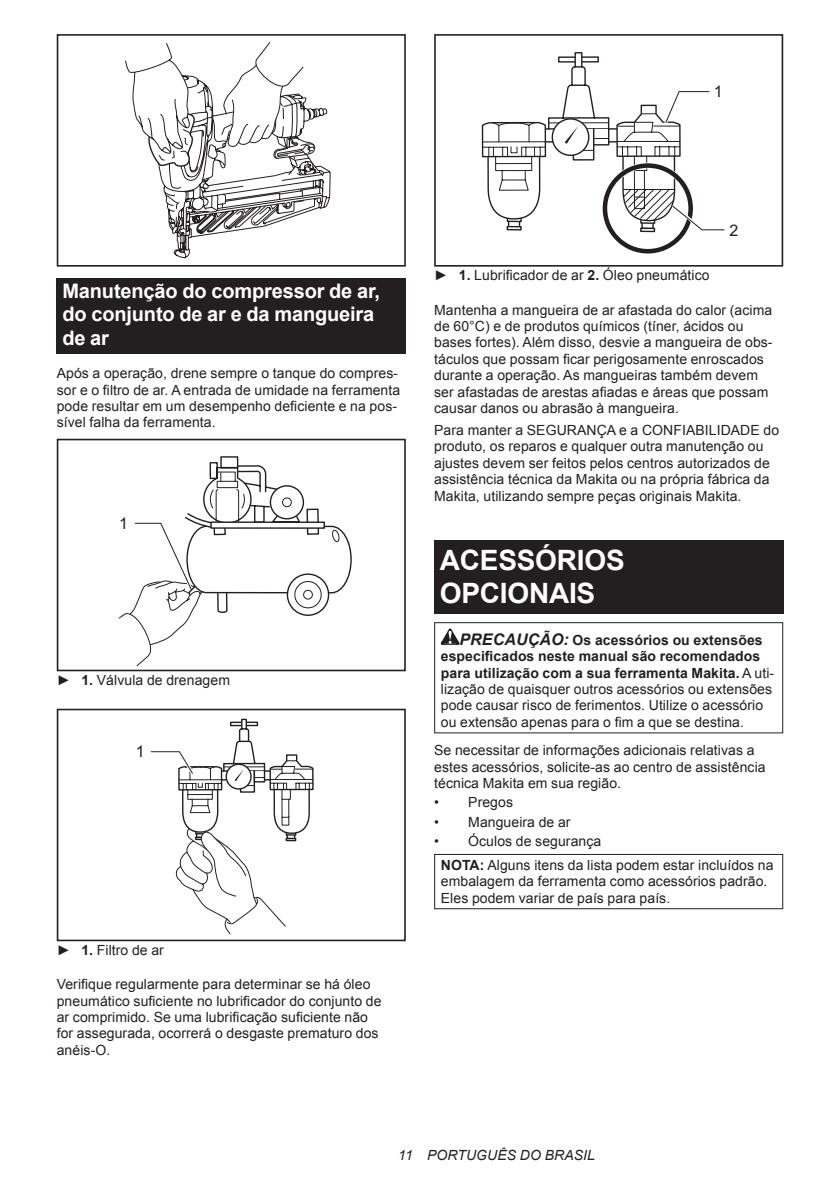
<style>
.page{position:relative;width:840px;height:1191px;background:#fff}
.page>*{position:absolute;margin:0;border:0;box-sizing:border-box;transform-origin:0 0}
.t1{font:700 28px/32.8px "Arial";letter-spacing:-.01em;color:#fff}
.t2{font:700 20px/23.4px "Arial";letter-spacing:-.01em;color:#fff}
.t3{font:16px "Arial";color:#231f20}
.t4{font:14px/16.4px "Arial";letter-spacing:.005em;color:#231f20}
.t5{font:italic 14px "Arial";letter-spacing:.005em;color:#231f20}
.s1{font-weight:700}
.s2{font-weight:700;font-style:italic;font-size:16px}
</style>
<div class="page">
<div style="left:57px;top:34px;width:348px;height:233px;border:2px solid #231f20"></div>
<svg style="left:125px;top:34px;width:205px;height:233px"></svg>
<div style="left:57px;top:278px;width:348px;height:75px;background:#231f20"></div>
<svg style="left:118px;top:456px;width:234px;height:210px"></svg>
<div style="left:57px;top:439px;width:348px;height:232px;border:2px solid #231f20"></div>
<svg style="left:150px;top:718px;width:164px;height:216px"></svg>
<div style="left:57px;top:708px;width:348px;height:233px;border:2px solid #231f20"></div>
<div style="left:434px;top:34px;width:348px;height:233px;border:2px solid #231f20"></div>
<svg style="left:481px;top:52px;width:244px;height:202px"></svg>
<div style="left:434px;top:540px;width:348px;height:74px;background:#231f20"></div>
<svg style="left:440px;top:628px;width:19px;height:17px"></svg>
<div style="left:434px;top:622px;width:348px;height:111px;border:1px solid #231f20"></div>
<div style="left:434px;top:854px;width:348px;height:55px;border:1px solid #231f20"></div>
<p class="t3" style="left:713px;top:81px;width:10px">1</p>
<h2 class="t2" style="left:62px;top:280px;width:319px">Manutenção do compressor de ar, do conjunto de ar e da mangueira de ar</h2>
<p class="t4" style="left:57px;top:365px;width:345px">Após a operação, drene sempre o tanque do compres&shy;sor e o filtro de ar. A entrada de umidade na ferramenta pode resultar em um desempenho deficiente e na pos&shy;sível falha da ferramenta.</p>
<p class="t3" style="left:119px;top:513px;width:10px">1</p>
<p class="t4" style="left:57px;top:672px;width:175px">► <span class="s1">1.</span> Válvula de drenagem</p>
<p class="t3" style="left:136px;top:741px;width:10px">1</p>
<p class="t4" style="left:57px;top:941px;width:109px">► <span class="s1">1.</span> Filtro de ar</p>
<p class="t4" style="left:57px;top:976px;width:326px">Verifique regularmente para determinar se há óleo pneumático suficiente no lubrificador do conjunto de ar comprimido. Se uma lubrificação suficiente não for assegurada, ocorrerá o desgaste prematuro dos anéis-O.</p>
<p class="t3" style="left:729px;top:220px;width:10px">2</p>
<p class="t4" style="left:434px;top:267px;width:277px">► <span class="s1">1.</span> Lubrificador de ar <span class="s1">2.</span> Óleo pneumático</p>
<p class="t4" style="left:434px;top:302px;width:339px">Mantenha a mangueira de ar afastada do calor (acima de 60°C) e de produtos químicos (tíner, ácidos ou bases fortes). Além disso, desvie a mangueira de obs&shy;táculos que possam ficar perigosamente enroscados durante a operação. As mangueiras também devem ser afastadas de arestas afiadas e áreas que possam causar danos ou abrasão à mangueira.</p>
<p class="t4" style="left:434px;top:422px;width:346px">Para manter a SEGURANÇA e a CONFIABILIDADE do produto, os reparos e qualquer outra manutenção ou ajustes devem ser feitos pelos centros autorizados de assistência técnica da Makita ou na própria fábrica da Makita, utilizando sempre peças originais Makita.</p>
<h1 class="t1" style="left:439px;top:544px;width:186px">ACESSÓRIOS<br>OPCIONAIS</h1>
<p class="t4" style="left:440px;top:632px;width:335px;text-indent:19px"><span class="s2">PRECAUÇÃO:</span> <span class="s1">Os acessórios ou extensões especificados neste manual são recomendados para utilização com a sua ferramenta Makita.</span> A uti&shy;lização de quaisquer outros acessórios ou extensões pode causar risco de ferimentos. Utilize o acessório ou extensão apenas para o fim a que se destina.</p>
<p class="t4" style="left:434px;top:742px;width:333px">Se necessitar de informações adicionais relativas a estes acessórios, solicite-as ao centro de assistência técnica Makita em sua região.</p>
<p class="t4" style="left:434px;top:794px;width:80px">• Pregos</p>
<p class="t4" style="left:434px;top:813px;width:138px">• Mangueira de ar</p>
<p class="t4" style="left:440px;top:829px;width:334px;line-height:23.8px;text-indent:-7px">• Óculos de segurança<br><span class="s1">NOTA:</span> Alguns itens da lista podem estar incluídos na</p>
<p class="t4" style="left:440px;top:873px;width:328px">embalagem da ferramenta como acessórios padrão.<br>Eles podem variar de país para país.</p>
<p class="t5" style="left:398px;top:1146px;width:198px">11 PORTUGUÊS DO BRASIL</p>
</div>
